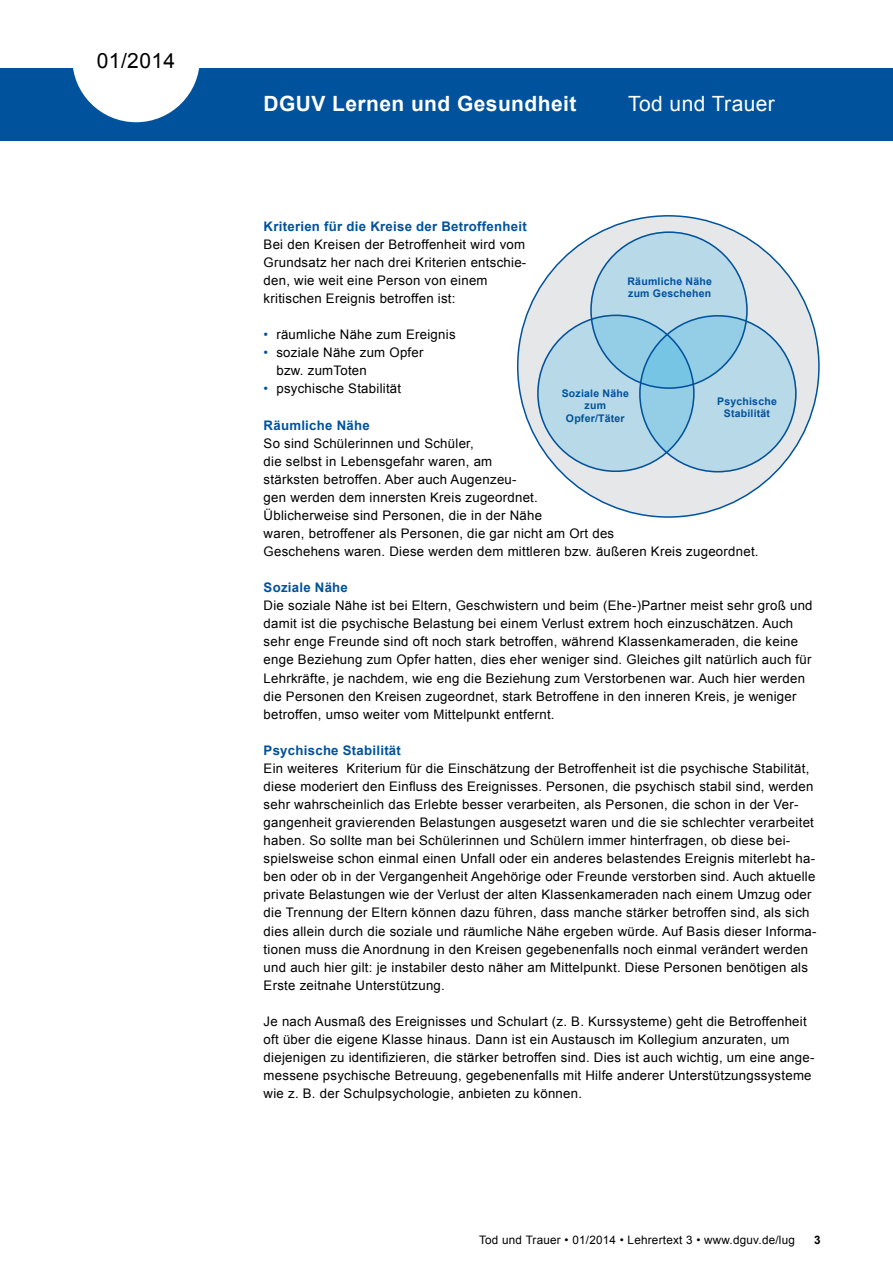
<style>
.page{position:relative;width:893px;height:1263px;background:#fff}
.page>*{position:absolute;margin:0;border:0;box-sizing:border-box;transform-origin:0 0}
.t1{font:700 21px "Arial";letter-spacing:.02em;color:#fff}
.t2{font:21px "Arial";letter-spacing:.02em;color:#fff}
.t3{font:21px "Arial";letter-spacing:.02em;color:#000}
.t4{font:13.2px/18px "Arial";letter-spacing:.02em;color:#000}
.t5{font:700 13.2px "Arial";letter-spacing:.02em;color:#00529c}
.t6{font:11.7px "Arial";letter-spacing:.02em;color:#000}
.t7{font:700 11.7px "Arial";color:#000}
.t8{font:700 10.5px/12.6px "Arial";letter-spacing:.02em;color:#00529c;text-align:center}
.s1{color:#00529c}
</style>
<div class="page">
<div style="left:0;top:68px;width:893px;height:72px;background:#00529c"></div>
<svg style="left:73px;top:68px;width:127px;height:54px"></svg>
<div style="left:518px;top:216px;width:301px;height:301px;background:#e6e7e8;border-radius:50%"></div>
<div style="left:640px;top:316px;width:156px;height:156px;background:#b8d9e7;border-radius:50%"></div>
<svg style="left:538px;top:315px;width:156px;height:156px;background:#acd3e4"></svg>
<svg style="left:591px;top:232px;width:156px;height:156px;background:#9fcee3"></svg>
<h1 class="t3" style="left:97px;top:47px;width:80px">01/2014</h1>
<h1 class="t1" style="left:264px;top:90px;width:314px">DGUV Lernen und Gesundheit</h1>
<h1 class="t2" style="left:628px;top:90px;width:148px">Tod und Trauer</h1>
<p class="t5" style="left:264px;top:217px;width:265px">Kriterien für die Kreise der Betroffenheit</p>
<p class="t4" style="left:264px;top:235px;width:264px">Bei den Kreisen der Betroffenheit wird vom Grundsatz her nach drei Kriterien entschie&shy;den, wie weit eine Person von einem kritischen Ereignis betroffen ist:</p>
<p class="t4" style="left:264px;top:326px;width:193px"><span class="s1">•</span> räumliche Nähe zum Ereignis</p>
<p class="t4" style="left:276px;top:344px;width:149px;text-indent:-13px"><span class="s1">•</span> soziale Nähe zum Opfer bzw. zumToten</p>
<p class="t4" style="left:264px;top:380px;width:139px"><span class="s1">•</span> psychische Stabilität</p>
<p class="t5" style="left:264px;top:416px;width:108px">Räumliche Nähe</p>
<p class="t4" style="left:264px;top:434px;width:496px">So sind Schülerinnen und Schüler,<br>die selbst in Lebensgefahr waren, am<br>stärksten betroffen. Aber auch Augenzeu-<br>gen werden dem innersten Kreis zugeordnet.<br>Üblicherweise sind Personen, die in der Nähe<br>waren, betroffener als Personen, die gar nicht am Ort des<br>Geschehens waren. Diese werden dem mittleren bzw. äußeren Kreis zugeordnet.</p>
<p class="t5" style="left:264px;top:579px;width:86px">Soziale Nähe</p>
<p class="t4" style="left:264px;top:597px;width:550px">Die soziale Nähe ist bei Eltern, Geschwistern und beim (Ehe-)Partner meist sehr groß und damit ist die psychische Belastung bei einem Verlust extrem hoch einzuschätzen. Auch sehr enge Freunde sind oft noch stark betroffen, während Klassenkameraden, die keine enge Beziehung zum Opfer hatten, dies eher weniger sind. Gleiches gilt natürlich auch für Lehrkräfte, je nachdem, wie eng die Beziehung zum Verstorbenen war. Auch hier werden die Personen den Kreisen zugeordnet, stark Betroffene in den inneren Kreis, je weniger betroffen, umso weiter vom Mittelpunkt entfernt.</p>
<p class="t5" style="left:264px;top:741px;width:139px">Psychische Stabilität</p>
<p class="t4" style="left:264px;top:759px;width:554px">Ein weiteres Kriterium für die Einschätzung der Betroffenheit ist die psychische Stabilität, diese moderiert den Einfluss des Ereignisses. Personen, die psychisch stabil sind, werden sehr wahrscheinlich das Erlebte besser verarbeiten, als Personen, die schon in der Ver&shy;gangenheit gravierenden Belastungen ausgesetzt waren und die sie schlechter verarbeitet haben. So sollte man bei Schülerinnen und Schülern immer hinterfragen, ob diese bei&shy;spielsweise schon einmal einen Unfall oder ein anderes belastendes Ereignis miterlebt ha&shy;ben oder ob in der Vergangenheit Angehörige oder Freunde verstorben sind. Auch aktuelle private Belastungen wie der Verlust der alten Klassenkameraden nach einem Umzug oder die Trennung der Eltern können dazu führen, dass manche stärker betroffen sind, als sich dies allein durch die soziale und räumliche Nähe ergeben würde. Auf Basis dieser Informa&shy;tionen muss die Anordnung in den Kreisen gegebenenfalls noch einmal verändert werden und auch hier gilt: je instabiler desto näher am Mittelpunkt. Diese Personen benötigen als Erste zeitnahe Unterstützung.</p>
<p class="t4" style="left:264px;top:1012px;width:552px">Je nach Ausmaß des Ereignisses und Schulart (z. B. Kurssysteme) geht die Betroffenheit oft über die eigene Klasse hinaus. Dann ist ein Austausch im Kollegium anzuraten, um diejenigen zu identifizieren, die stärker betroffen sind. Dies ist auch wichtig, um eine ange&shy;messene psychische Betreuung, gegebenenfalls mit Hilfe anderer Unterstützungssysteme wie z. B. der Schulpsychologie, anbieten zu können.</p>
<p class="t8" style="left:627px;top:275px;width:86px;text-align:left">Räumliche Nähe zum Geschehen</p>
<p class="t8" style="left:562px;top:387px;width:69px">Soziale Nähe zum<br>Opfer/Täter</p>
<p class="t8" style="left:717px;top:395px;width:61px">Psychische<br>Stabilität</p>
<p class="t6" style="left:479px;top:1232px;width:317px">Tod und Trauer • 01/2014 • Lehrertext 3 • www.dguv.de/lug</p>
<p class="t7" style="left:814px;top:1232px;width:8px">3</p>
</div>
